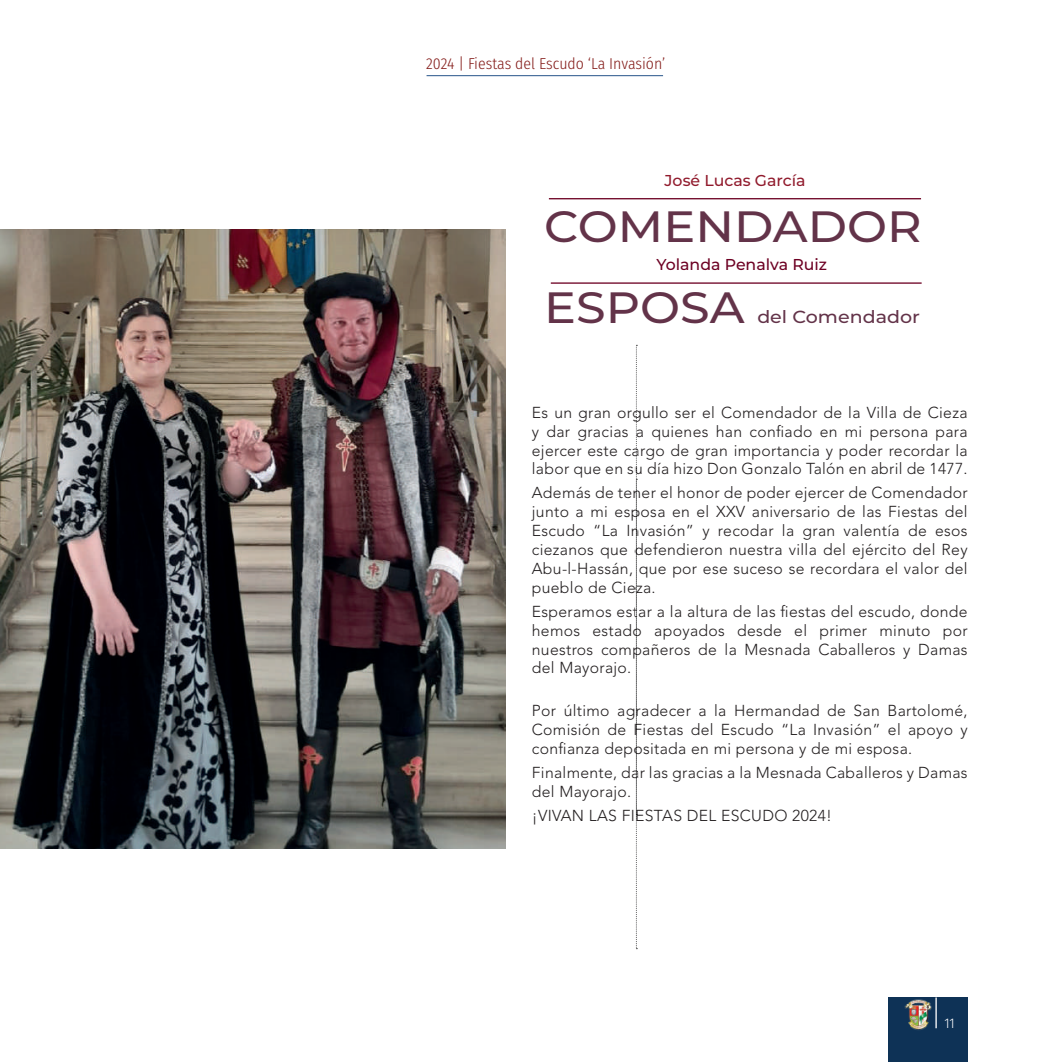
<style>
.page{position:relative;width:1052px;height:1062px;background:#fff}
.page>*{position:absolute;margin:0;border:0;box-sizing:border-box;transform-origin:0 0}
.t1{font:500 43.75px "Montserrat";color:#633349;scale:1.09 1}
.t2{font:500 17.5px "Montserrat";color:#633349;scale:1.09 1}
.t3{font:300 15.75px/18.9px "Avenir LT Std";letter-spacing:.02em;color:#231f20;text-align:justify}
.t4{font:300 15.75px "Fira Sans Condensed";color:#831a17}
.t5{font:500 15.75px "Montserrat";color:#6d0023}
.t6{font:500 15.75px "Montserrat";color:#911b2d}
.t7{font:300 14px "Fira Sans Condensed";color:#fff}
</style>
<div class="page">
<div style="left:888px;top:997px;width:79px;height:65px;background:#0e3256"></div>
<img style="left:904px;top:999px;width:28px;height:31px">
<hr style="left:935px;top:997px;width:1px;height:31px;background:#fff">
<hr style="left:426px;top:75px;width:237px;height:1px;background:#265489">
<hr style="left:549px;top:198px;width:372px;height:1px;background:#6d0023">
<hr style="left:551px;top:282px;width:370px;height:2px;background:#6d0023">
<img style="left:0;top:229px;width:506px;height:619px">
<svg style="left:636px;top:345px;width:1px;height:604px"></svg>
<p class="t4" style="left:426px;top:53px;width:241px">2024 | Fiestas del Escudo ‘La Invasión’</p>
<p class="t6" style="left:664px;top:169px;width:142px">José Lucas García</p>
<h1 class="t1" style="left:544px;top:195px;width:348px">COMENDADOR</h1>
<p class="t5" style="left:656px;top:254px;width:172px">Yolanda Penalva Ruiz</p>
<h1 class="t1" style="left:544px;top:277px;width:185px">ESPOSA</h1>
<p class="t2" style="left:757px;top:305px;width:151px">del Comendador</p>
<p class="t3" style="left:532px;top:403px;width:437px">Es un gran orgullo ser el Comendador de la Villa de Cieza y dar gracias a quienes han confiado en mi persona para ejercer este cargo de gran importancia y poder recordar la labor que en su día hizo Don Gonzalo Talón en abril de 1477.</p>
<p class="t3" style="left:532px;top:483px;width:437px">Además de tener el honor de poder ejercer de Comendador junto a mi esposa en el XXV aniversario de las Fiestas del Escudo “La Invasión” y recodar la gran valentía de esos ciezanos que defendieron nuestra villa del ejército del Rey Abu-l-Hassán, que por ese suceso se recordara el valor del pueblo de Cieza.</p>
<p class="t3" style="left:532px;top:602px;width:437px">Esperamos estar a la altura de las fiestas del escudo, donde hemos estado apoyados desde el primer minuto por nuestros compañeros de la Mesnada Caballeros y Damas del Mayorajo.</p>
<p class="t3" style="left:532px;top:701px;width:437px">Por último agradecer a la Hermandad de San Bartolomé, Comisión de Fiestas del Escudo “La Invasión” el apoyo y confianza depositada en mi persona y de mi esposa.</p>
<p class="t3" style="left:532px;top:763px;width:437px">Finalmente, dar las gracias a la Mesnada Caballeros y Damas del Mayorajo.</p>
<p class="t3" style="left:532px;top:806px;width:302px">¡VIVAN LAS FIESTAS DEL ESCUDO 2024!</p>
<p class="t7" style="left:944px;top:1013px;width:12px">11</p>
</div>
